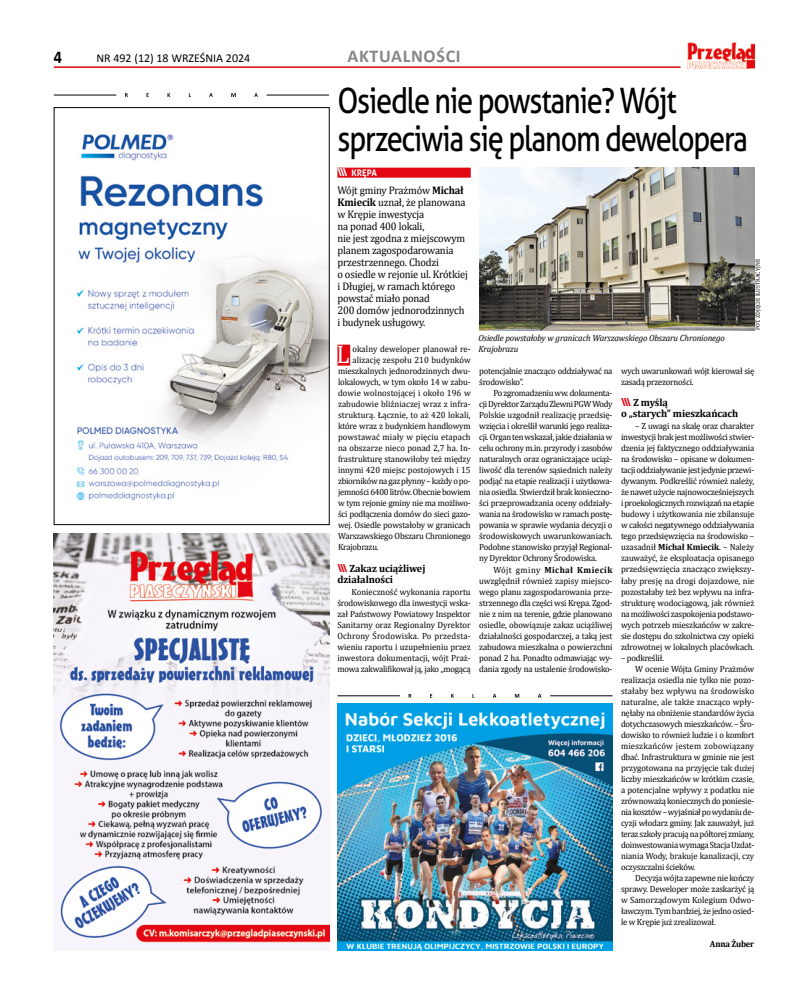
<style>
.page{position:relative;width:794px;height:993px;background:#fff}
.page>*{position:absolute;margin:0;border:0;box-sizing:border-box;transform-origin:0 0}
.t1{font:35px/38px "Aller";letter-spacing:-.04em;color:#000;scale:.82 1}
.t2{font:25.5px "Cambria";color:#fff;scale:.96 1}
.t3{font:700 18px "Calibri";letter-spacing:.04em;color:#878787}
.t4{font:700 18px "Calibri";color:#000;scale:.9 1}
.t5{font:12px "Calibri";color:#000}
.t6{font:11px/12px "Cambria";letter-spacing:-.015em;color:#000;scale:.95 1}
.t7{font:700 10.5px/11px "Cambria";letter-spacing:-.01em;color:#000}
.t8{font:9px/11px "Cambria";letter-spacing:-.025em;color:#000;text-align:justify;scale:.96 1}
.t9{font:9px "Cambria";letter-spacing:.005em;color:#000;scale:.96 1}
.t10{font:9px "Cambria";letter-spacing:-.005em;color:#000;scale:.96 1}
.t11{font:9px "Cambria";letter-spacing:.01em;color:#000;scale:.96 1}
.t12{font:italic 9px/11px "Cambria";letter-spacing:-.015em;color:#000}
.t13{font:9px "Cambria";letter-spacing:.02em;color:#000;scale:.96 1}
.t14{font:9px "Cambria";color:#000;scale:.96 1}
.t15{font:700 9px "Cambria";letter-spacing:-.025em;color:#000;scale:.96 1}
.t16{font:700 9px "Aller";color:#fff;scale:.96 1}
.t17{font:6px "Cambria";color:#000;scale:.96 1}
.s1{font-size:11px}
.s2{font-weight:700}
.s3{font-family:"Aller";font-size:11px;color:#e30613}
</style>
<div class="page">
<hr style="left:54px;top:66px;width:626px;height:2px;background:#e30613">
<img style="left:687px;top:42px;width:67px;height:26px">
<img style="left:76px;top:134px;width:251px;height:367px">
<hr style="left:54px;top:95px;width:62px;height:1px;background:#000">
<hr style="left:266px;top:95px;width:63px;height:1px;background:#000">
<svg style="left:125px;top:93px;width:133px;height:4px"></svg>
<hr style="left:337px;top:695px;width:63px;height:1px;background:#000">
<hr style="left:550px;top:695px;width:62px;height:1px;background:#000">
<svg style="left:408px;top:693px;width:133px;height:4px"></svg>
<img style="left:337px;top:703px;width:275px;height:247px">
<div style="left:337px;top:167px;width:134px;height:10px;background:#e30613"></div>
<div style="left:337px;top:344px;width:13px;height:21px;background:#e30613"></div>
<img style="left:479px;top:167px;width:275px;height:163px">
<img style="left:54px;top:533px;width:275px;height:410px">
<h3 class="t4" style="left:54px;top:45px;width:11px">4</h3>
<h3 class="t5" style="left:96px;top:51px;width:155px">NR 492 (12) 18 WRZEŚNIA 2024</h3>
<h3 class="t3" style="left:347px;top:45px;width:115px">AKTUALNOŚCI</h3>
<h1 class="t1" style="left:337px;top:81px;width:502px">Osiedle nie powstanie? Wójt sprzeciwia się planom dewelopera</h1>
<p class="t16" style="left:337px;top:167px;width:43px"><span class="s1">\\\</span> KRĘPA</p>
<p class="t6" style="left:337px;top:184px;width:139px">Wójt gminy Prażmów <span class="s2">Michał<br>Kmiecik</span> uznał, że planowana w Krępie inwestycja<br>na ponad 400 lokali,<br>nie jest zgodna z miejscowym planem zagospodarowania przestrzennego. Chodzi<br>o osiedle w rejonie ul. Krótkiej i Długiej, w ramach którego powstać miało ponad<br>200 domów jednorodzinnych i budynek usługowy.</p>
<h2 class="t2" style="left:336px;top:339px;width:15px">L</h2>
<p class="t11" style="left:352px;top:344px;width:125px">okalny deweloper planował re-</p>
<p class="t9" style="left:352px;top:355px;width:125px">alizację zespołu 210 budynków</p>
<p class="t8" style="left:338px;top:365px;width:140px">mieszkalnych jednorodzinnych dwu-</p>
<p class="t8" style="left:338px;top:376px;width:140px">lokalowych, w tym około 14 w zabu-</p>
<p class="t11" style="left:338px;top:388px;width:140px">dowie wolnostojącej i około 196 w</p>
<p class="t9" style="left:338px;top:399px;width:140px">zabudowie bliźniaczej wraz z infra-</p>
<p class="t9" style="left:338px;top:410px;width:140px">strukturą. Łącznie, to aż 420 lokali,</p>
<p class="t8" style="left:338px;top:420px;width:140px">które wraz z budynkiem handlowym</p>
<p class="t11" style="left:338px;top:432px;width:140px">powstawać miały w pięciu etapach</p>
<p class="t9" style="left:338px;top:443px;width:140px">na obszarze nieco ponad 2,7 ha. In-</p>
<p class="t8" style="left:338px;top:453px;width:140px">frastrukturę stanowiłoby też między</p>
<p class="t10" style="left:338px;top:465px;width:140px">innymi 420 miejsc postojowych i 15</p>
<p class="t8" style="left:338px;top:475px;width:140px">zbiorników na gaz płynny – każdy o po-</p>
<p class="t8" style="left:338px;top:486px;width:140px">jemności 6400 litrów. Obecnie bowiem</p>
<p class="t8" style="left:338px;top:497px;width:140px">w tym rejonie gminy nie ma możliwo-</p>
<p class="t8" style="left:338px;top:508px;width:140px">ści podłączenia domów do sieci gazo-</p>
<p class="t8" style="left:338px;top:519px;width:140px">wej. Osiedle powstałoby w granicach</p>
<p class="t8" style="left:338px;top:530px;width:140px">Warszawskiego Obszaru Chronionego</p>
<p class="t8" style="left:338px;top:541px;width:44px">Krajobrazu.</p>
<p class="t7" style="left:337px;top:562px;width:89px"><span class="s3">\\\</span> Zakaz uciążliwej działalności</p>
<p class="t8" style="left:337px;top:585px;width:140px;text-indent:14px">Konieczność wykonania raportu środowiskowego dla inwestycji wska&shy;zał Państwowy Powiatowy Inspektor Sanitarny oraz Regionalny Dyrektor Ochrony Środowiska. Po przedsta&shy;wieniu raportu i uzupełnieniu przez inwestora dokumentacji, wójt Praż&shy;mowa zakwalifikował ją, jako „mogącą</p>
<p class="t12" style="left:478px;top:332px;width:248px">Osiedle powstałoby w granicach Warszawskiego Obszaru Chronionego<br>Krajobrazu</p>
<p class="t17" style="left:754px;top:330px;width:75px;rotate:-90deg">FOT. ZDJĘCIE ILUSTRACYJNE</p>
<p class="t8" style="left:479px;top:365px;width:140px">potencjalnie znacząco oddziaływać na środowisko”.</p>
<p class="t8" style="left:479px;top:387px;width:140px;text-indent:14px">Po zgromadzeniu ww. dokumenta&shy;cji Dyrektor Zarządu Zlewni PGW Wody Polskie uzgodnił realizację przedsię&shy;wzięcia i określił warunki jego realiza&shy;cji. Organ ten wskazał, jakie działania w celu ochrony m.in. przyrody i zasobów naturalnych oraz ograniczające uciąż&shy;liwość dla terenów sąsiednich należy podjąć na etapie realizacji i użytkowa&shy;nia osiedla. Stwierdził brak konieczno&shy;ści przeprowadzania oceny oddziały&shy;wania na środowisko w ramach postę&shy;powania w sprawie wydania decyzji o środowiskowych uwarunkowaniach.<br>Podobne stanowisko przyjął Regional&shy;ny Dyrektor Ochrony Środowiska.</p>
<p class="t8" style="left:479px;top:563px;width:140px;text-indent:14px">Wójt gminy <span class="s2">Michał Kmiecik </span>uwzględnił również zapisy miejsco&shy;wego planu zagospodarowania prze&shy;strzennego dla części wsi Krępa. Zgod&shy;nie z nim na terenie, gdzie planowano osiedle, obowiązuje zakaz uciążliwej działalności gospodarczej, a taką jest zabudowa mieszkalna o powierzchni ponad 2 ha. Ponadto odmawiając wy&shy;dania zgody na ustalenie środowisko-</p>
<p class="t8" style="left:621px;top:365px;width:140px">wych uwarunkowań wójt kierował się zasadą przezorności.</p>
<p class="t7" style="left:621px;top:397px;width:119px"><span class="s3">\\\</span> Z myślą<br>o „starych” mieszkańcach</p>
<p class="t8" style="left:621px;top:420px;width:140px;text-indent:14px">– Z uwagi na skalę oraz charakter inwestycji brak jest możliwości stwier&shy;dzenia jej faktycznego oddziaływania na środowisko – opisane w dokumen&shy;tacji oddziaływanie jest jedynie przewi&shy;dywanym. Podkreślić również należy, że nawet użycie najnowocześniejszych i proekologicznych rozwiązań na etapie budowy i użytkowania nie zbilansuje w całości negatywnego oddziaływania tego przedsięwzięcia na środowisko – uzasadnił <span class="s2">Michał Kmiecik</span>. – Należy zauważyć, że eksploatacja opisanego przedsięwzięcia znacząco zwiększy&shy;łaby presję na drogi dojazdowe, nie pozostałaby też bez wpływu na infra&shy;strukturę wodociągową, jak również na możliwości zaspokojenia podstawo&shy;wych potrzeb mieszkańców w zakre&shy;sie dostępu do szkolnictwa czy opieki zdrowotnej w lokalnych placówkach.</p>
<p class="t8" style="left:621px;top:651px;width:46px">– podkreślił.</p>
<p class="t8" style="left:635px;top:662px;width:126px">W ocenie Wójta Gminy Prażmów</p>
<p class="t10" style="left:621px;top:674px;width:140px">realizacja osiedla nie tylko nie pozo-</p>
<p class="t9" style="left:621px;top:685px;width:140px">stałaby bez wpływu na środowisko</p>
<p class="t9" style="left:621px;top:696px;width:140px">naturalne, ale także znacząco wpły-</p>
<p class="t8" style="left:621px;top:706px;width:140px">nęłaby na obniżenie standardów życia</p>
<p class="t8" style="left:621px;top:717px;width:140px">dotychczasowych mieszkańców. – Śro-</p>
<p class="t8" style="left:621px;top:728px;width:140px">dowisko to również ludzie i o komfort</p>
<p class="t13" style="left:621px;top:740px;width:140px">mieszkańców jestem zobowiązany</p>
<p class="t8" style="left:621px;top:750px;width:140px">dbać. Infrastruktura w gminie nie jest</p>
<p class="t8" style="left:621px;top:761px;width:140px">przygotowana na przyjęcie tak dużej</p>
<p class="t8" style="left:621px;top:772px;width:140px">liczby mieszkańców w krótkim czasie,</p>
<p class="t10" style="left:621px;top:784px;width:140px">a potencjalne wpływy z podatku nie</p>
<p class="t8" style="left:621px;top:794px;width:140px">zrównoważą koniecznych do poniesie-</p>
<p class="t8" style="left:621px;top:805px;width:140px">nia kosztów – wyjaśniał po wydaniu de-</p>
<p class="t8" style="left:621px;top:816px;width:140px">cyzji włodarz gminy. Jak zauważył, już</p>
<p class="t8" style="left:621px;top:827px;width:140px">teraz szkoły pracują na półtorej zmiany,</p>
<p class="t8" style="left:621px;top:838px;width:140px">doinwestowania wymaga Stacja Uzdat-</p>
<p class="t10" style="left:621px;top:850px;width:140px">niania Wody, brakuje kanalizacji, czy</p>
<p class="t8" style="left:621px;top:860px;width:79px">oczyszczalni ścieków.</p>
<p class="t8" style="left:635px;top:871px;width:126px">Decyzja wójta zapewne nie kończy</p>
<p class="t8" style="left:621px;top:882px;width:140px">sprawy. Deweloper może zaskarżyć ją</p>
<p class="t14" style="left:621px;top:894px;width:140px">w Samorządowym Kolegium Odwo-</p>
<p class="t8" style="left:621px;top:904px;width:140px">ławczym. Tym bardziej, że jedno osied-</p>
<p class="t8" style="left:621px;top:915px;width:100px">le w Krępie już zrealizował.</p>
<p class="t15" style="left:710px;top:937px;width:48px">Anna Żuber</p>
</div>
